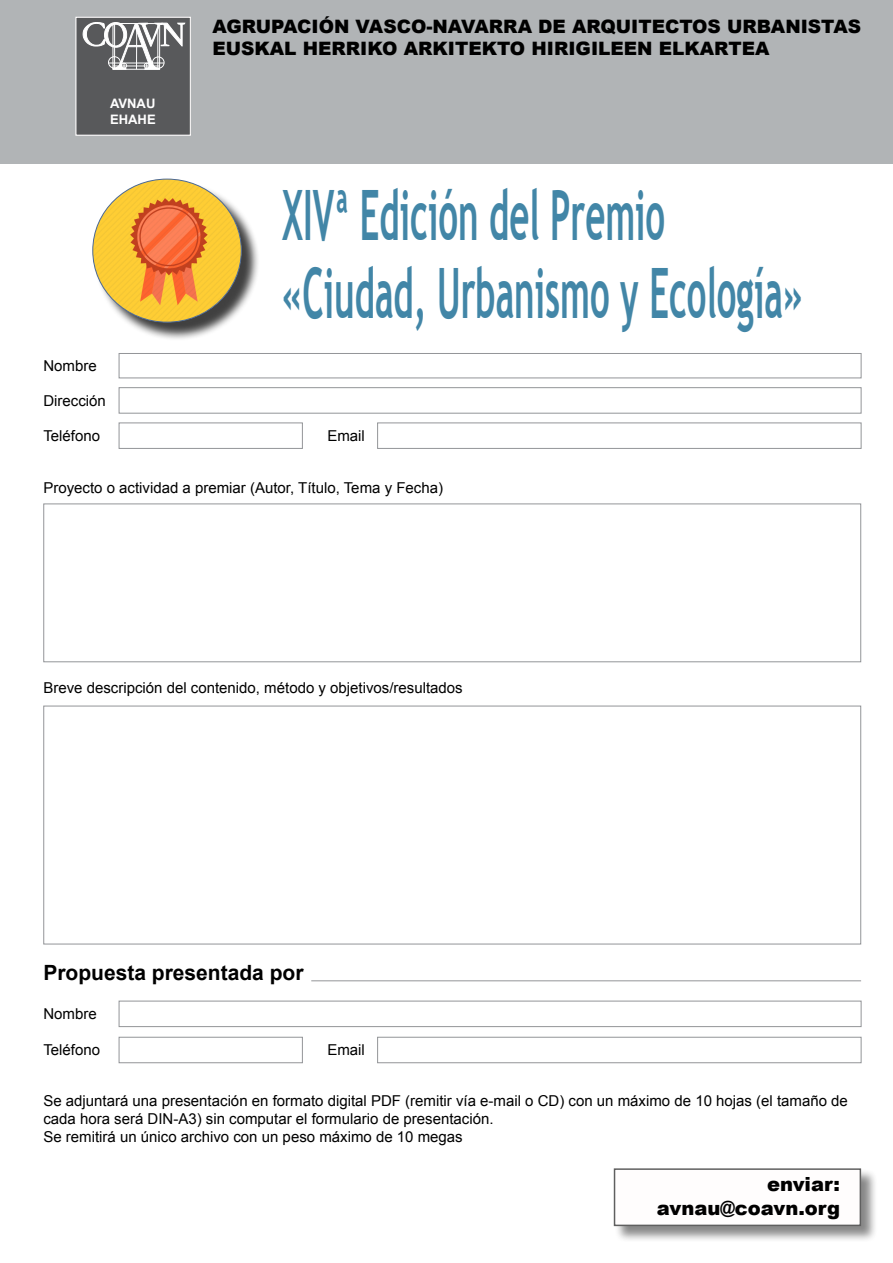
<style>
.page{position:relative;width:893px;height:1263px;background:#fff}
.page>*{position:absolute;margin:0;border:0;box-sizing:border-box;transform-origin:0 0}
.t1{font:700 69.6px/78.3px "Trebuchet MS";color:#4286a7;scale:.5 1}
.t2{font:700 21px "Arial";color:#000}
.t3{font:900 19.5px/23.4px "Arial";color:#000;text-align:right}
.t4{font:900 18.45px/22.2px "Arial";color:#000}
.t5{font:15px/18px "Arial";color:#000}
.t6{font:700 13.05px/15.6px "Arial";color:#fff}
</style>
<div class="page">
<div style="left:0;top:0;width:893px;height:163px;background:#b1b4b6"></div>
<div style="left:76px;top:17px;width:114px;height:118px;background:#58595b"></div>
<svg style="left:83px;top:22px;width:102px;height:47px"></svg>
<hr style="left:113px;top:69px;width:47px;height:1px;background:#fff">
<hr style="left:109px;top:63px;width:55px;height:1px;background:#fff">
<hr style="left:158px;top:24px;width:1px;height:45px;background:#fff">
<hr style="left:114px;top:24px;width:1px;height:45px;background:#fff">
<div style="left:75px;top:17px;width:116px;height:119px;border:1px solid #fffdfd"></div>
<div style="left:95px;top:181px;width:165px;height:160px;background:#000;opacity:.75"></div>
<img style="left:93px;top:179px;width:148px;height:143px">
<div style="left:119px;top:353px;width:742px;height:25px;border:1px solid #939598"></div>
<div style="left:119px;top:1001px;width:742px;height:26px;border:1px solid #939598"></div>
<div style="left:119px;top:387px;width:742px;height:27px;border:1px solid #939598"></div>
<div style="left:43px;top:503px;width:818px;height:159px;border:1px solid #939598"></div>
<div style="left:43px;top:706px;width:818px;height:238px;border:1px solid #939598"></div>
<div style="left:119px;top:422px;width:184px;height:27px;border:1px solid #939598"></div>
<div style="left:119px;top:1037px;width:184px;height:26px;border:1px solid #939598"></div>
<div style="left:377px;top:422px;width:484px;height:27px;border:1px solid #939598"></div>
<div style="left:377px;top:1037px;width:484px;height:26px;border:1px solid #939598"></div>
<hr style="left:311px;top:980px;width:550px;height:1px;background:#939598">
<div style="left:614px;top:1168px;width:263px;height:74px;background:#000;opacity:.75"></div>
<div style="left:614px;top:1169px;width:246px;height:56px;background:#fffdfd"></div>
<p class="t6" style="left:110px;top:96px;width:47px">AVNAU<br>EHAHE</p>
<p class="t5" style="left:43px;top:357px;width:55px">Nombre</p>
<p class="t5" style="left:43px;top:392px;width:64px">Dirección</p>
<p class="t5" style="left:43px;top:427px;width:58px">Teléfono</p>
<p class="t4" style="left:212px;top:15px;width:650px">AGRUPACIÓN VASCO-NAVARRA DE ARQUITECTOS URBANISTAS<br>EUSKAL HERRIKO ARKITEKTO HIRIGILEEN ELKARTEA</p>
<h1 class="t1" style="left:282px;top:176px;width:1044px">XIVª Edición del Premio «Ciudad, Urbanismo y Ecología»</h1>
<p class="t5" style="left:327px;top:427px;width:39px">Email</p>
<p class="t5" style="left:43px;top:479px;width:401px">Proyecto o actividad a premiar (Autor, Título, Tema y Fecha)</p>
<p class="t5" style="left:43px;top:679px;width:421px">Breve descripción del contenido, método y objetivos/resultados</p>
<h2 class="t2" style="left:43px;top:959px;width:262px">Propuesta presentada por</h2>
<p class="t5" style="left:43px;top:1005px;width:55px">Nombre</p>
<p class="t5" style="left:43px;top:1041px;width:58px">Teléfono</p>
<p class="t5" style="left:327px;top:1041px;width:39px">Email</p>
<p class="t5" style="left:43px;top:1092px;width:806px">Se adjuntará una presentación en formato digital PDF (remitir vía e-mail o CD) con un máximo de 10 hojas (el tamaño de cada hora será DIN-A3) sin computar el formulario de presentación.<br>Se remitirá un único archivo con un peso máximo de 10 megas</p>
<h3 class="t3" style="left:657px;top:1172px;width:185px">enviar: avnau@coavn.org</h3>
</div>
